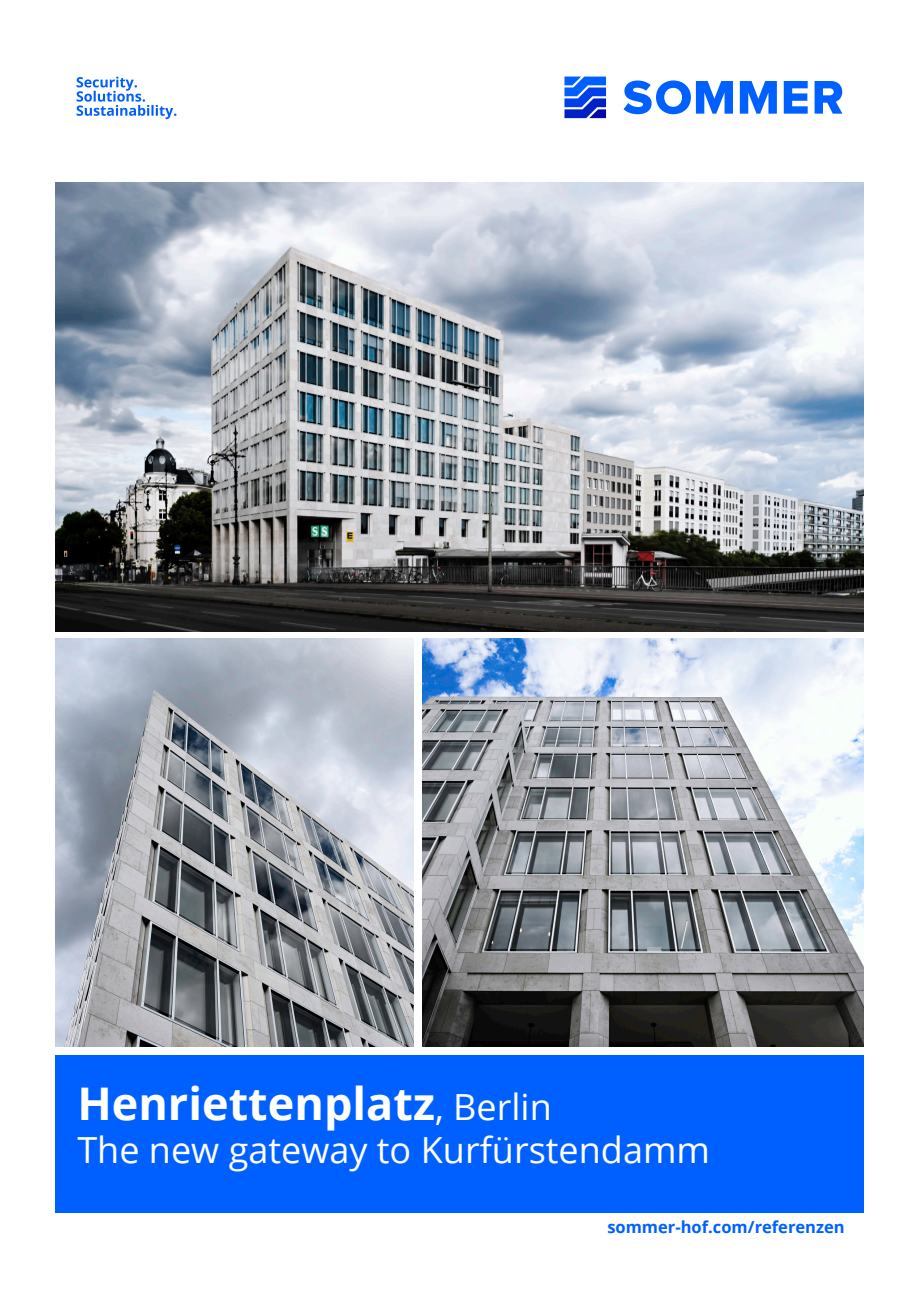
<style>
.page{position:relative;width:919px;height:1289px;background:#fff}
.page>*{position:absolute;margin:0;border:0;box-sizing:border-box;transform-origin:0 0}
.t1{font:700 45px "Open Sans";color:#fff}
.t2{font:36px "Open Sans";color:#fff}
.t3{font:700 16.5px "Open Sans";color:#0060ff}
.s1{font-weight:400;font-size:36px}
</style>
<div class="page">
<div style="left:55px;top:1054px;width:808px;height:158px;background:#0060ff"></div>
<svg style="left:564px;top:77px;width:42px;height:41px"></svg>
<svg style="left:739px;top:81px;width:37px;height:33px"></svg>
<svg style="left:783px;top:81px;width:24px;height:33px"></svg>
<svg style="left:814px;top:81px;width:28px;height:33px"></svg>
<svg style="left:623px;top:80px;width:110px;height:34px"></svg>
<svg style="left:77px;top:77px;width:99px;height:42px"></svg>
<img style="left:55px;top:183px;width:808px;height:448px">
<img style="left:55px;top:638px;width:358px;height:408px">
<img style="left:422px;top:638px;width:441px;height:408px">
<p class="t1" style="left:77px;top:1071px;width:476px">Henriettenplatz<span class="s1">, Berlin</span></p>
<p class="t2" style="left:77px;top:1125px;width:634px">The new gateway to Kurfürstendamm</p>
<p class="t3" style="left:607px;top:1215px;width:239px">sommer-hof.com/referenzen</p>
</div>
